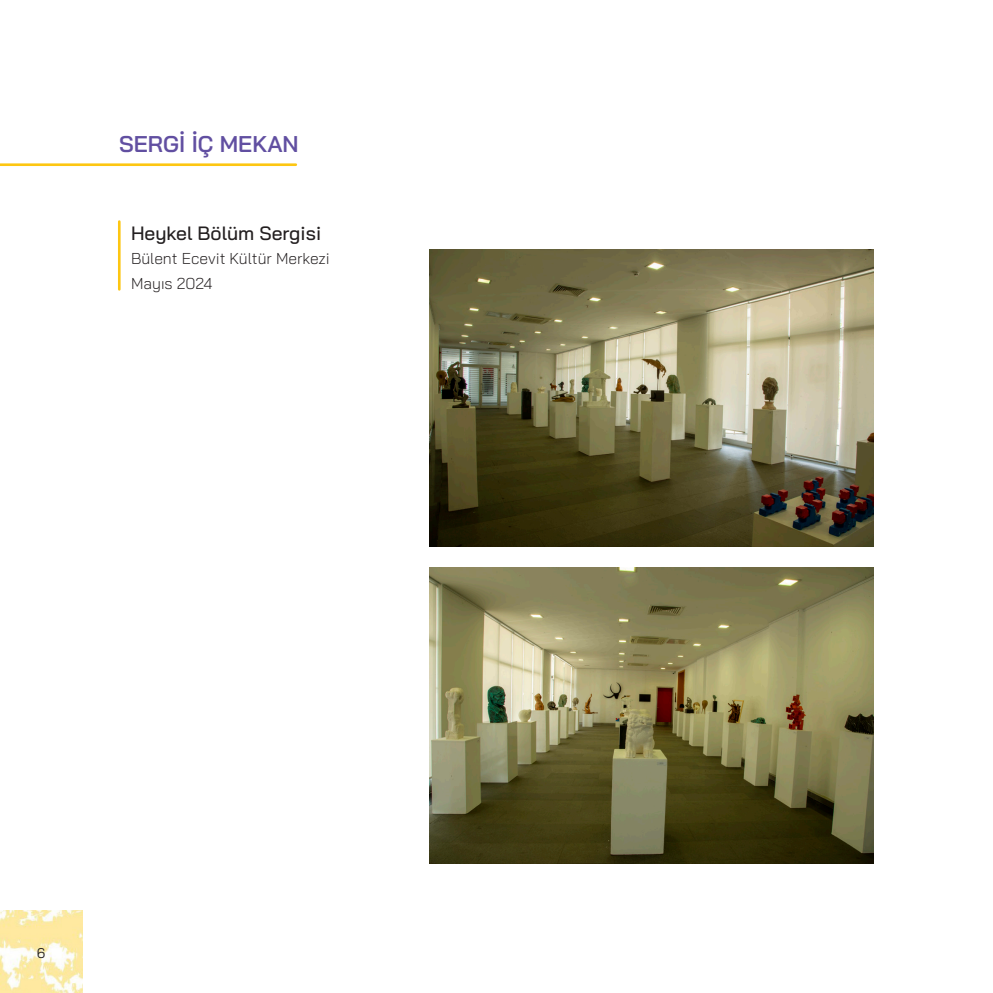
<style>
.page{position:relative;width:993px;height:993px;background:#fff}
.page>*{position:absolute;margin:0;border:0;box-sizing:border-box;transform-origin:0 0}
.t1{font:600 22.75px "Bai Jamjuree";color:#614fa1}
.t2{font:500 19.25px "Bai Jamjuree";color:#231f20}
.t3{font:300 15.75px "Bai Jamjuree";color:#231f20}
.t4{font:14px "Bai Jamjuree";color:#231f20}
</style>
<div class="page">
<img style="left:0;top:910px;width:82px;height:82px">
<hr style="left:0;top:163px;width:296px;height:3px;background:#fdc612">
<hr style="left:118px;top:221px;width:2px;height:68px;background:#fdc612">
<img style="left:429px;top:250px;width:444px;height:296px">
<img style="left:429px;top:567px;width:444px;height:296px">
<p class="t1" style="left:119px;top:131px;width:181px">SERGİ İÇ MEKAN</p>
<p class="t2" style="left:131px;top:222px;width:191px">Heykel Bölüm Sergisi</p>
<p class="t3" style="left:131px;top:245px;width:200px">Bülent Ecevit Kültür Merkezi</p>
<p class="t3" style="left:131px;top:270px;width:83px">Mayıs 2024</p>
<p class="t4" style="left:37px;top:940px;width:10px">6</p>
</div>
